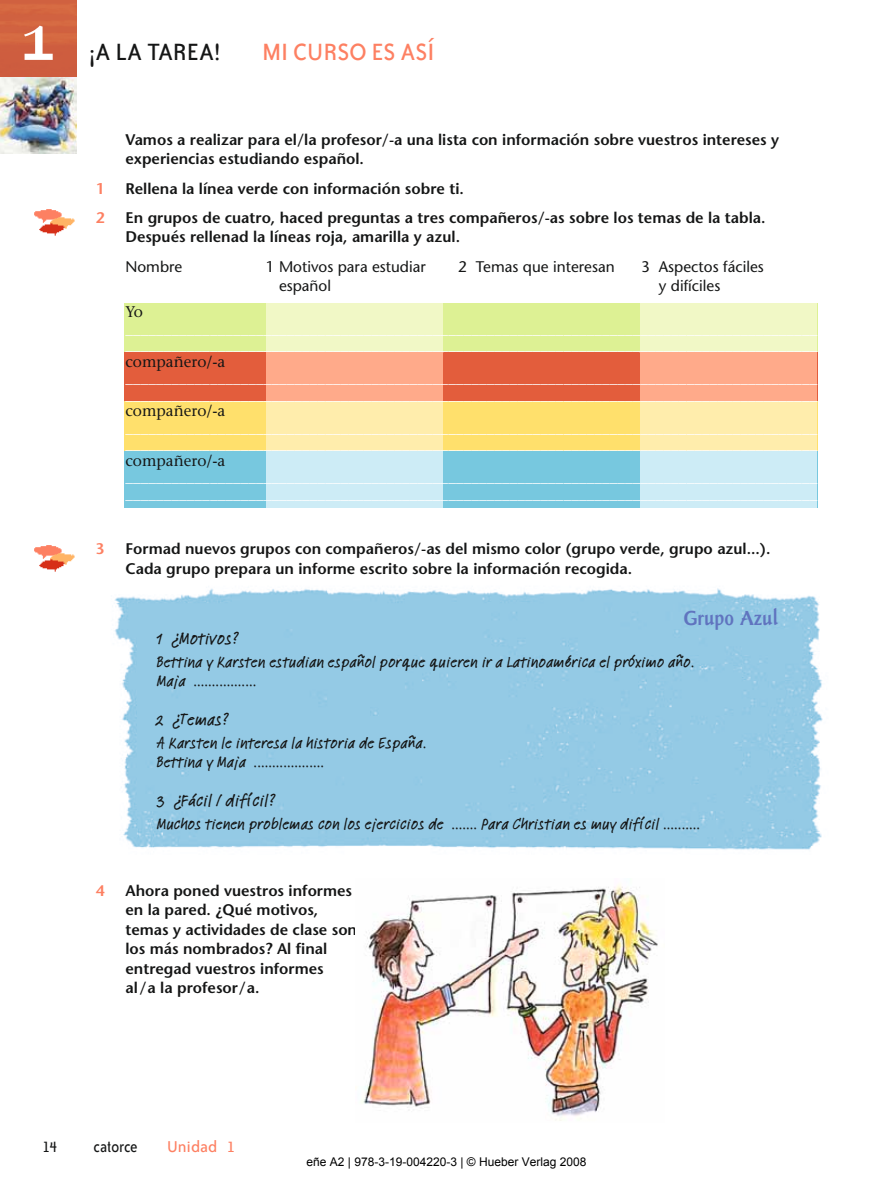
<style>
.page{position:relative;width:893px;height:1191px;background:#fff}
.page>*{position:absolute;margin:0;border:0;box-sizing:border-box;transform-origin:0 0}
.t1{font:300 60px "Amplifier";color:#fff}
.t2{font:27px "Bailey Sans ITC";color:#fd8062}
.t3{font:27px "Bailey Sans ITC";color:#151616}
.t4{font:21px "Champers Plain";color:#6074bf}
.t5{font:500 18px "Linotype Feltpen";color:#151616}
.t6{font:18px "Bailey Sans ITC";color:#151616;scale:.9 1}
.t7{font:18px "Bailey Sans ITC";color:#fd8062}
.t8{font:500 16.5px/19.5px "Linotype Feltpen";color:#151616}
.t9{font:15.3px/16.5px "Stone Serif LT";color:#fff}
.t10{font:600 15.3px/19.5px "Stone Sans LT";color:#151616}
.t11{font:15.3px "Stone Sans LT";color:#151616}
.t12{font:15.3px "Stone Serif LT";color:#151616}
.t13{font:600 15.3px "Stone Sans LT";color:#fd8062}
.t14{font:12px "Arial";color:#000}
</style>
<div class="page">
<img style="left:114px;top:588px;width:709px;height:262px">
<div style="left:125px;top:303px;width:693px;height:49px;background:#ddf194"></div>
<div style="left:125px;top:352px;width:693px;height:49px;background:#e35d3c"></div>
<div style="left:125px;top:401px;width:693px;height:50px;background:#ffe06c"></div>
<div style="left:125px;top:451px;width:693px;height:57px;background:#77c8df"></div>
<img style="left:0;top:77px;width:77px;height:76px">
<div style="left:0;top:0;width:77px;height:77px;background:#d06140"></div>
<div style="left:267px;top:303px;width:176px;height:49px;background:#f1f8c6"></div>
<div style="left:267px;top:352px;width:176px;height:49px;background:#ffaa8a"></div>
<div style="left:267px;top:401px;width:176px;height:50px;background:#ffedac"></div>
<div style="left:267px;top:451px;width:176px;height:57px;background:#cdecf6"></div>
<div style="left:640px;top:303px;width:176px;height:49px;background:#f1f8c6"></div>
<div style="left:640px;top:352px;width:176px;height:49px;background:#ffaa8a"></div>
<div style="left:640px;top:401px;width:176px;height:50px;background:#ffedac"></div>
<div style="left:640px;top:451px;width:176px;height:57px;background:#cdecf6"></div>
<img style="left:361px;top:884px;width:297px;height:237px">
<img style="left:34px;top:209px;width:28px;height:12px">
<img style="left:50px;top:215px;width:25px;height:11px">
<img style="left:39px;top:221px;width:30px;height:15px">
<img style="left:34px;top:545px;width:28px;height:12px">
<img style="left:50px;top:551px;width:25px;height:11px">
<img style="left:39px;top:557px;width:30px;height:15px">
<h1 class="t1" style="left:21px;top:14px;width:35px">1</h1>
<h2 class="t3" style="left:89px;top:42px;width:133px">¡A LA TAREA!</h2>
<h2 class="t2" style="left:262px;top:42px;width:174px">MI CURSO ES ASÍ</h2>
<p class="t10" style="left:125px;top:131px;width:655px">Vamos a realizar para el/la profesor/-a una lista con información sobre vuestros intereses y experiencias estudiando español.</p>
<p class="t13" style="left:96px;top:182px;width:10px">1</p>
<p class="t10" style="left:125px;top:180px;width:340px">Rellena la línea verde con información sobre ti.</p>
<p class="t13" style="left:96px;top:211px;width:10px">2</p>
<p class="t10" style="left:125px;top:209px;width:642px">En grupos de cuatro, haced preguntas a tres compañeros/-as sobre los temas de la tabla.<br>Después rellenad la líneas roja, amarilla y azul.</p>
<p class="t11" style="left:125px;top:260px;width:58px">Nombre</p>
<p class="t11" style="left:266px;top:260px;width:162px">1 Motivos para estudiar</p>
<p class="t11" style="left:458px;top:260px;width:158px">2 Temas que interesan</p>
<p class="t11" style="left:641px;top:260px;width:124px">3 Aspectos fáciles</p>
<p class="t11" style="left:279px;top:280px;width:54px">español</p>
<p class="t11" style="left:659px;top:280px;width:63px">y difíciles</p>
<p class="t12" style="left:125px;top:306px;width:19px">Yo</p>
<p class="t9" style="left:125px;top:322px;width:693px">__________________________________________________________________________________________ __________________________________________________________________________________________</p>
<p class="t12" style="left:125px;top:355px;width:101px">compañero/-a</p>
<p class="t9" style="left:125px;top:371px;width:693px">__________________________________________________________________________________________ __________________________________________________________________________________________</p>
<p class="t12" style="left:125px;top:405px;width:101px">compañero/-a</p>
<p class="t9" style="left:125px;top:421px;width:693px">__________________________________________________________________________________________ __________________________________________________________________________________________</p>
<p class="t12" style="left:125px;top:454px;width:101px">compañero/-a</p>
<p class="t9" style="left:125px;top:470px;width:693px">__________________________________________________________________________________________ __________________________________________________________________________________________</p>
<p class="t13" style="left:96px;top:543px;width:10px">3</p>
<p class="t10" style="left:125px;top:541px;width:647px">Formad nuevos grupos con compañeros/-as del mismo color (grupo verde, grupo azul...).<br>Cada grupo prepara un informe escrito sobre la información recogida.</p>
<h3 class="t4" style="left:683px;top:607px;width:96px">Grupo Azul</h3>
<p class="t5" style="left:157px;top:632px;width:84px">1 ¿Motivos?</p>
<p class="t8" style="left:157px;top:653px;width:539px">Bettina y Karsten estudian español porque quieren ir a Latinoamérica el próximo año.<br>Maja .................</p>
<p class="t5" style="left:157px;top:713px;width:74px">2 ¿Temas?</p>
<p class="t8" style="left:157px;top:734px;width:271px">A Karsten le interesa la historia de España.<br>Bettina y Maja ...................</p>
<p class="t5" style="left:157px;top:794px;width:121px">3 ¿Fácil / difícil?</p>
<p class="t8" style="left:157px;top:815px;width:545px">Muchos tienen problemas con los ejercicios de ....... Para Christian es muy difícil ..........</p>
<p class="t13" style="left:96px;top:884px;width:10px">4</p>
<p class="t10" style="left:125px;top:882px;width:233px">Ahora poned vuestros informes en la pared. ¿Qué motivos, temas y actividades de clase son los más nombrados? Al final entregad vuestros informes al/a la profesor/a.</p>
<p class="t6" style="left:43px;top:1140px;width:18px">14</p>
<p class="t6" style="left:94px;top:1140px;width:50px">catorce</p>
<p class="t7" style="left:167px;top:1140px;width:70px">Unidad 1</p>
<p class="t14" style="left:306px;top:1154px;width:281px">eñe A2 | 978-3-19-004220-3 | © Hueber Verlag 2008</p>
</div>
